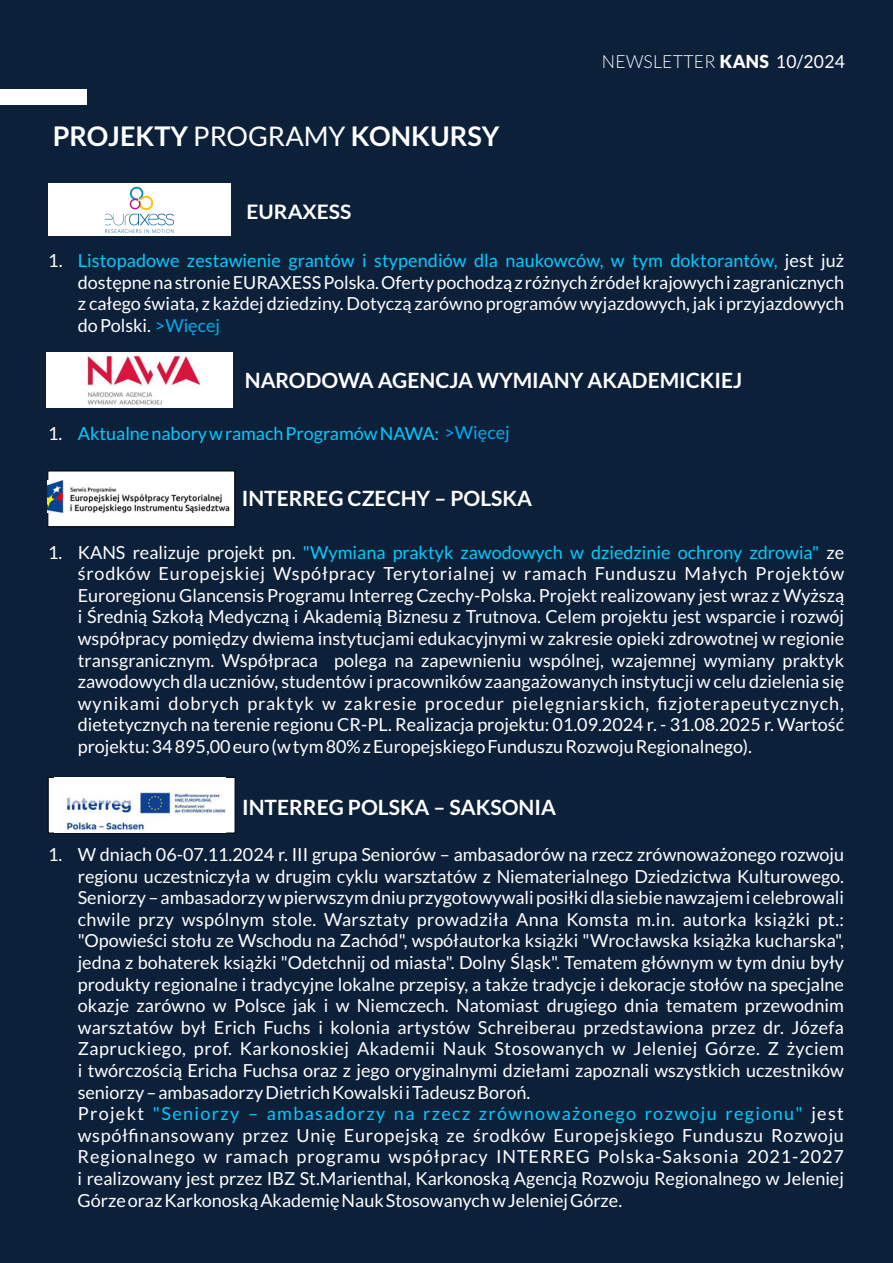
<style>
.page{position:relative;width:893px;height:1263px;background:#0c203a}
.page>*{position:absolute;margin:0;border:0;box-sizing:border-box;transform-origin:0 0}
.t1{font:700 27px "Lato";color:#fff}
.t2{font:700 21px "Lato";color:#fff}
.t3{font:700 19.95px "Lato";color:#fff;scale:1.06 1}
.t4{font:18px/21.6px "Lato";color:#fff;text-align:justify}
.t5{font:18px "Lato";color:#0cf}
.t6{font:300 18px "Lato";letter-spacing:.015em;color:#fff}
.s1{font-weight:400}
.s2{font-weight:900}
.s3{color:#0cf}
.s4{color:#00adf1}
.s5{color:#fff}
</style>
<div class="page">
<div style="left:0;top:89px;width:87px;height:16px;background:#fff"></div>
<div style="left:46px;top:352px;width:187px;height:56px;background:#fff"></div>
<img style="left:87px;top:352px;width:114px;height:53px">
<svg style="left:47px;top:470px;width:189px;height:57px;background:#dedfe0"></svg>
<img style="left:48px;top:480px;width:185px;height:33px">
<div style="left:48px;top:183px;width:182px;height:53px;background:#fff"></div>
<img style="left:105px;top:187px;width:68px;height:46px">
<svg style="left:47px;top:777px;width:189px;height:57px;background:#c0c2c4"></svg>
<img style="left:55px;top:778px;width:171px;height:54px">
<h1 class="t1" style="left:53px;top:124px;width:448px">PROJEKTY <span class="s1">PROGRAMY</span> KONKURSY</h1>
<p class="t3" style="left:247px;top:202px;width:100px">EURAXESS</p>
<p class="t6" style="left:602px;top:54px;width:244px">NEWSLETTER <span class="s2">KANS</span> <span class="s1">10/2024</span></p>
<p class="t4" style="left:78px;top:251px;width:768px;text-indent:-30px">1. <span class="s3">Listopadowe zestawienie grantów i stypendiów dla naukowców, w tym doktorantów,</span> jest już dostępne na stronie EURAXESS Polska. Oferty pochodzą z różnych źródeł krajowych i zagranicznych z całego świata, z każdej dziedziny. Dotyczą zarówno programów wyjazdowych, jak i przyjazdowych</p>
<p class="t4" style="left:78px;top:315px;width:144px">do Polski. <span class="s4">&gt;Więcej</span></p>
<p class="t2" style="left:245px;top:371px;width:499px">NARODOWA AGENCJA WYMIANY AKADEMICKIEJ</p>
<p class="t5" style="left:48px;top:425px;width:463px"><span class="s5">1.</span> Aktualne nabory w ramach Programów NAWA: <span class="s4">&gt;Więcej</span></p>
<p class="t2" style="left:242px;top:489px;width:292px">INTERREG CZECHY – POLSKA</p>
<p class="t4" style="left:78px;top:542px;width:768px;text-indent:-30px">1. KANS realizuje projekt pn. <span class="s3">"Wymiana praktyk zawodowych w dziedzinie ochrony zdrowia"</span> ze środków Europejskiej Współpracy Terytorialnej w ramach Funduszu Małych Projektów Euroregionu Glancensis Programu Interreg Czechy-Polska. Projekt realizowany jest wraz z Wyższą i Średnią Szkołą Medyczną i Akademią Biznesu z Trutnova. Celem projektu jest wsparcie i rozwój współpracy pomiędzy dwiema instytucjami edukacyjnymi w zakresie opieki zdrowotnej w regionie transgranicznym. Współpraca polega na zapewnieniu wspólnej, wzajemnej wymiany praktyk zawodowych dla uczniów, studentów i pracowników zaangażowanych instytucji w celu dzielenia się wynikami dobrych praktyk w zakresie procedur pielęgniarskich, fizjoterapeutycznych, dietetycznych na terenie regionu CR-PL. Realizacja projektu: 01.09.2024 r. - 31.08.2025 r. Wartość projektu: 34 895,00 euro (w tym 80% z Europejskiego Funduszu Rozwoju Regionalnego).</p>
<p class="t2" style="left:242px;top:798px;width:315px">INTERREG POLSKA – SAKSONIA</p>
<p class="t4" style="left:78px;top:845px;width:768px;text-align:left;text-indent:-30px">1. W dniach 06-07.11.2024 r. III grupa Seniorów – ambasadorów na rzecz zrównoważonego rozwoju regionu uczestniczyła w drugim cyklu warsztatów z Niematerialnego Dziedzictwa Kulturowego.<br>Seniorzy – ambasadorzy w pierwszym dniu przygotowywali posiłki dla siebie nawzajem i celebrowali chwile przy wspólnym stole. Warsztaty prowadziła Anna Komsta m.in. autorka książki pt.: "Opowieści stołu ze Wschodu na Zachód", współautorka książki "Wrocławska książka kucharska", jedna z bohaterek książki "Odetchnij od miasta". Dolny Śląsk". Tematem głównym w tym dniu były produkty regionalne i tradycyjne lokalne przepisy, a także tradycje i dekoracje stołów na specjalne okazje zarówno w Polsce jak i w Niemczech. Natomiast drugiego dnia tematem przewodnim warsztatów był Erich Fuchs i kolonia artystów Schreiberau przedstawiona przez dr. Józefa Zapruckiego, prof. Karkonoskiej Akademii Nauk Stosowanych w Jeleniej Górze. Z życiem i twórczością Ericha Fuchsa oraz z jego oryginalnymi dziełami zapoznali wszystkich uczestników seniorzy – ambasadorzy Dietrich Kowalski i Tadeusz Boroń.<br>Projekt <span class="s3">"Seniorzy – ambasadorzy na rzecz zrównoważonego rozwoju regionu"</span> jest współfinansowany przez Unię Europejską ze środków Europejskiego Funduszu Rozwoju Regionalnego w ramach programu współpracy INTERREG Polska-Saksonia 2021-2027 i realizowany jest przez IBZ St.Marienthal, Karkonoską Agencją Rozwoju Regionalnego w Jeleniej Górze oraz Karkonoską Akademię Nauk Stosowanych w Jeleniej Górze.</p>
</div>
